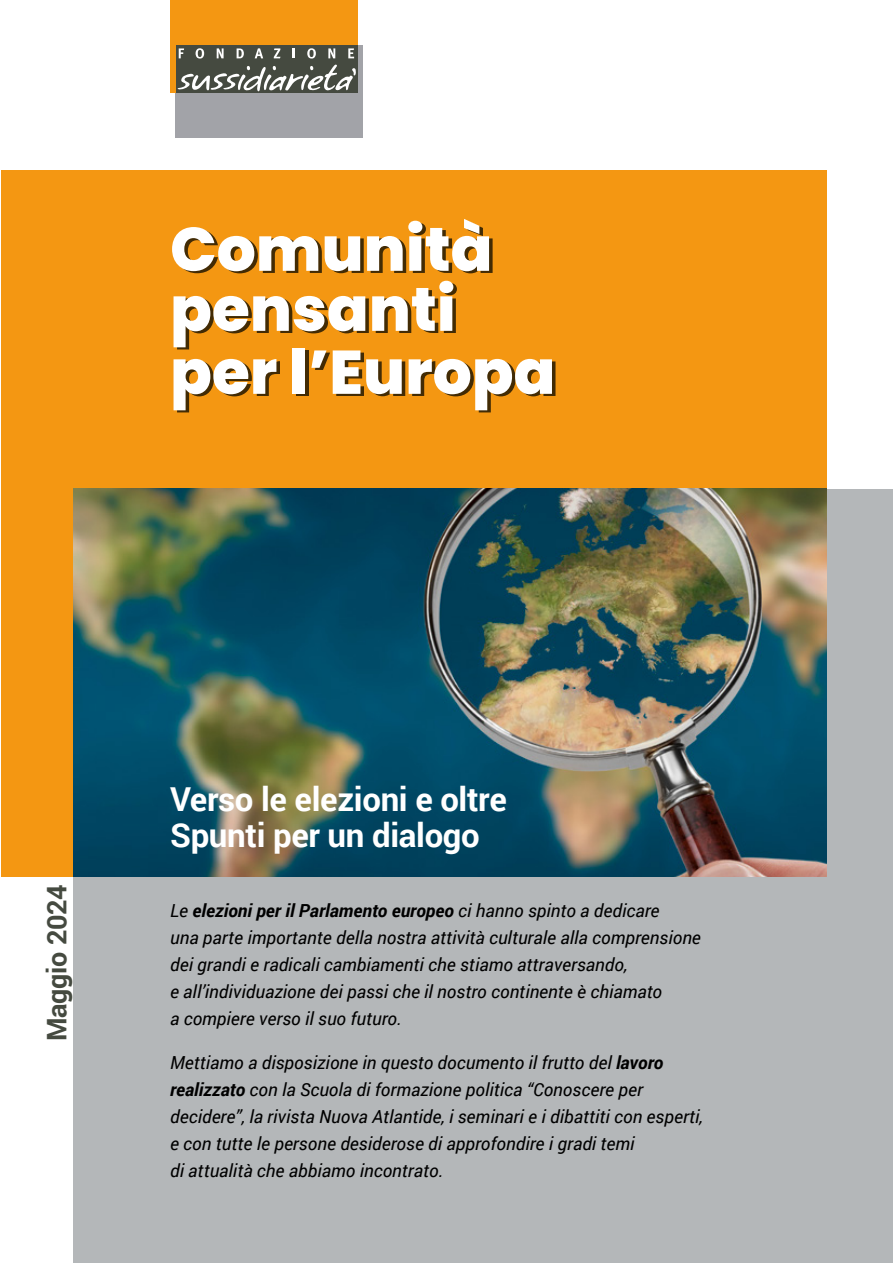
<style>
.page{position:relative;width:893px;height:1263px;background:#fff}
.page>*{position:absolute;margin:0;border:0;box-sizing:border-box;transform-origin:0 0}
.t1{font:800 61.5px/61.5px "Poppins";color:#fff}
.t2{font:700 33px/36px "Roboto";letter-spacing:-.01em;color:#fff}
.t3{font:700 27px "Roboto";letter-spacing:-.01em;color:#454a40}
.t4{font:italic 18px/27px "Roboto";color:#000}
.s1{font-weight:700}
</style>
<div class="page">
<div style="left:73px;top:489px;width:820px;height:774px;background:#b4b7b9"></div>
<div style="left:1px;top:170px;width:826px;height:707px;background:#f49712"></div>
<img style="left:73px;top:489px;width:754px;height:388px">
<div style="left:176px;top:46px;width:187px;height:92px;background:#a2a3a8"></div>
<div style="left:170px;top:0;width:187px;height:93px;background:#f49712"></div>
<div style="left:176px;top:46px;width:181px;height:47px;background:#454a40"></div>
<svg style="left:179px;top:48px;width:5px;height:10px"></svg>
<svg style="left:196px;top:48px;width:8px;height:11px"></svg>
<svg style="left:217px;top:48px;width:7px;height:10px"></svg>
<svg style="left:237px;top:48px;width:7px;height:10px"></svg>
<svg style="left:255px;top:48px;width:8px;height:10px"></svg>
<svg style="left:274px;top:48px;width:6px;height:10px"></svg>
<svg style="left:293px;top:48px;width:2px;height:10px"></svg>
<svg style="left:307px;top:48px;width:9px;height:11px"></svg>
<svg style="left:328px;top:48px;width:7px;height:10px"></svg>
<svg style="left:348px;top:48px;width:6px;height:10px"></svg>
<svg style="left:178px;top:65px;width:178px;height:26px"></svg>
<h1 class="t1" style="left:170px;top:219px;width:387px">Comunità pensanti per l’Europa</h1>
<h3 class="t3" style="left:38px;top:1041px;width:158px;rotate:-90deg">Maggio 2024</h3>
<h2 class="t2" style="left:170px;top:780px;width:338px">Verso le elezioni e oltre<br>Spunti per un dialogo</h2>
<p class="t4" style="left:170px;top:896px;width:532px">Le <span class="s1">elezioni per il Parlamento europeo</span> ci hanno spinto a dedicare<br>una parte importante della nostra attività culturale alla comprensione dei grandi e radicali cambiamenti che stiamo attraversando,<br>e all’individuazione dei passi che il nostro continente è chiamato<br>a compiere verso il suo futuro.</p>
<p class="t4" style="left:170px;top:1048px;width:534px">Mettiamo a disposizione in questo documento il frutto del <span class="s1">lavoro realizzato</span> con la Scuola di formazione politica “Conoscere per decidere”, la rivista Nuova Atlantide, i seminari e i dibattiti con esperti, e con tutte le persone desiderose di approfondire i gradi temi<br>di attualità che abbiamo incontrato.</p>
</div>
